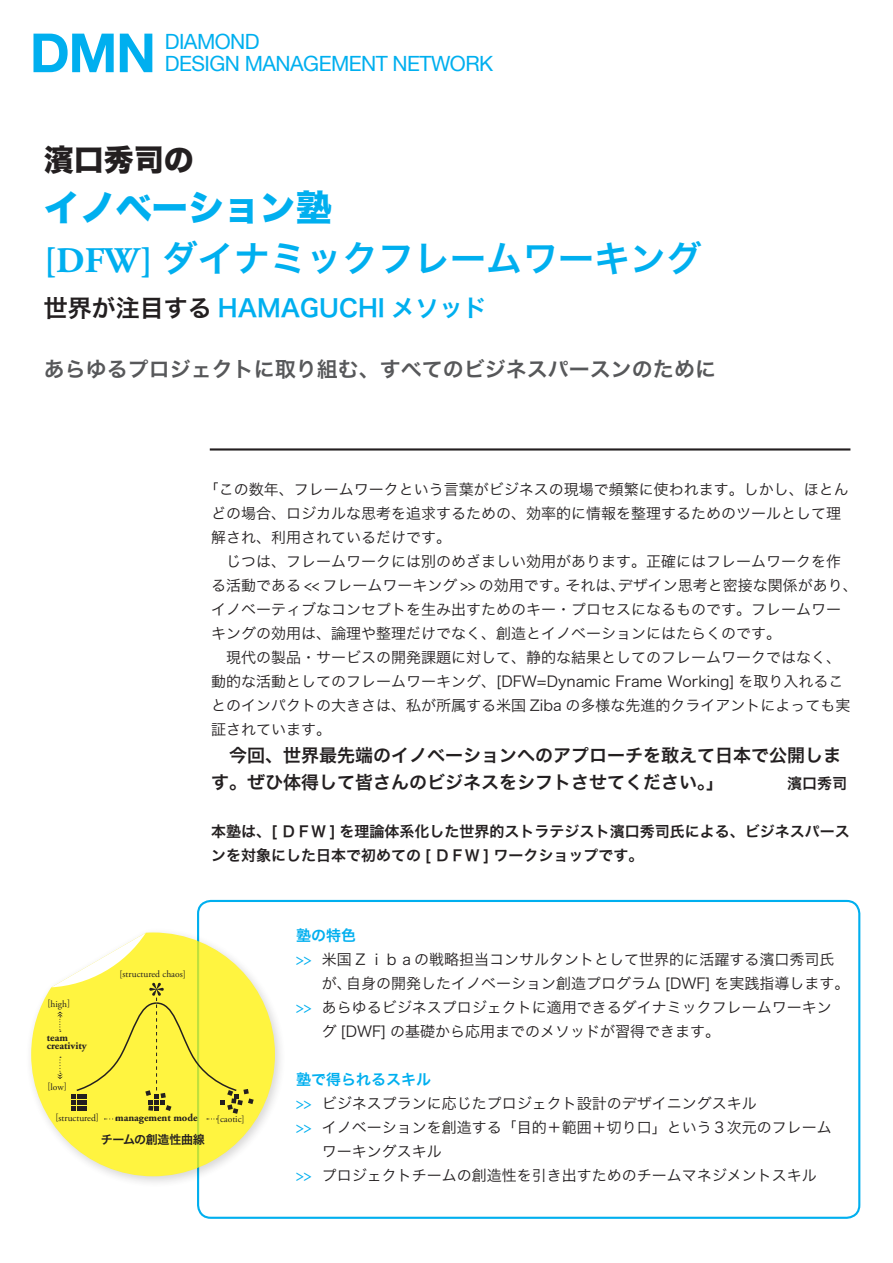
<style>
.page{position:relative;width:893px;height:1263px;background:#fff}
.page>*{position:absolute;margin:0;border:0;box-sizing:border-box;transform-origin:0 0}
.Helvetica_text_B{font:700 54px "Helvetica Neue";color:#00afef}
.TITLE_L{font:36px "Hira Kaku Pro N W6";color:#00afef}
.TITLE_L-2{font:36px "Hira Kaku Std W8";color:#00afef}
.TITLE_L-3{font:30px "Hira Kaku Std W8";color:#231f20}
.TITLE_L-4{font:24px "Hira Kaku Pro N W6";color:#00afef}
.TEXT_LL{font:21px "Hira Kaku Pro W6";color:#57585a}
.Helvetica_text_B-2{font:21px "Helvetica Neue";letter-spacing:-.025em;color:#00afef}
.TEXT_12_概要{font:18px "Hira Kaku Pro W6";color:#231f20}
.TEXT{font:15px/24px "Hira Kaku Pro W3";color:#231f20}
.TEXT_B{font:15px/24px "Hira Kaku Pro W6";color:#231f20}
.TEXT-2{font:15px "Hira Kaku Pro W3";color:#00afef}
.TEXT_B_blue{font:15px "Hira Kaku Pro W6";color:#00afef}
.TEXT_12_概要-2{font:15px "Hira Kaku Pro W6";color:#231f20}
.TEXT_B-2{font:15px "Hira Kaku Pro W6";color:#00afef}
.t1{font:12px "Hira Kaku Pro W6";letter-spacing:-.035em;color:#231f20}
.t2{font:700 10.65px "Adobe Garamond Pro";color:#231f20}
.t3{font:9.6px "Adobe Garamond Pro";color:#231f20}
.s1{font-family:"Adobe Garamond Pro";font-weight:700}
.s2{color:#231f20}
</style>
<div class="page">
<hr style="left:210px;top:448px;width:640px;height:2px;background:#231f20">
<div style="left:197px;top:900px;width:663px;height:319px;border:2px solid #00afef;border-radius:13px"></div>
<div style="left:25px;top:926px;width:262px;height:262px;background:#231f20;opacity:.25"></div>
<svg style="left:31px;top:932px;width:244px;height:244px;fill:#fff440"></svg>
<svg style="left:51px;top:933px;width:203px;height:186px;background:#f7ee58"></svg>
<p class="Helvetica_text_B" style="left:30px;top:20px;width:128px">DMN</p>
<p class="Helvetica_text_B-2" style="left:165px;top:29px;width:96px">DIAMOND</p>
<p class="Helvetica_text_B-2" style="left:165px;top:51px;width:330px">DESIGN MANAGEMENT NETWORK</p>
<p class="TITLE_L-3" style="left:44px;top:143px;width:152px">濱口秀司の</p>
<p class="TITLE_L-2" style="left:44px;top:187px;width:289px">イノベーション塾</p>
<p class="TITLE_L" style="left:44px;top:226px;width:660px"><span class="s1">[DFW]</span> ダイナミックフレームワーキング</p>
<p class="TITLE_L-4" style="left:44px;top:286px;width:445px"><span class="s2">世界が注目する</span> HAMAGUCHI メソッド</p>
<p class="TEXT_LL" style="left:44px;top:350px;width:673px">あらゆるプロジェクトに取り組む、すべてのビジネスパースンのために</p>
<p class="TEXT" style="left:211px;top:476px;width:639px;text-indent:-8px">「この数年、フレームワークという言葉がビジネスの現場で頻繁に使われます。しかし、ほとんどの場合、ロジカルな思考を追求するための、効率的に情報を整理するためのツールとして理解され、利用されているだけです。</p>
<p class="TEXT" style="left:618px;top:548px;width:241px;text-indent:-407px">　じつは、フレームワークには別のめざましい効用があります。正確にはフレームワークを作デザイン思考と密接な関係があり、</p>
<p class="TEXT" style="left:211px;top:572px;width:632px">る活動である &lt;&lt; フレームワーキング &gt;&gt; の効用です。<br>イノベーティブなコンセプトを生み出すためのキー・プロセスになるものです。フレームワーキングの効用は、論理や整理だけでなく、創造とイノベーションにはたらくのです。</p>
<p class="TEXT" style="left:211px;top:644px;width:641px">　現代の製品・サービスの開発課題に対して、静的な結果としてのフレームワークではなく、動的な活動としてのフレームワーキング、[DFW=Dynamic Frame Working] を取り入れることのインパクトの大きさは、私が所属する米国 Ziba の多様な先進的クライアントによっても実証されています。</p>
<p class="TEXT_12_概要" style="left:211px;top:738px;width:632px">　今回、世界最先端のイノベーションへのアプローチを敢えて日本で公開しま</p>
<p class="TEXT_12_概要-2" style="left:787px;top:769px;width:61px">濱口秀司</p>
<p class="TEXT" style="left:565px;top:572px;width:61px">それは、</p>
<p class="TEXT_12_概要" style="left:211px;top:765px;width:578px">す。ぜひ体得して皆さんのビジネスをシフトさせてください。」　　　　</p>
<p class="TEXT_B" style="left:211px;top:819px;width:640px">本塾は、[ ＤＦＷ ] を理論体系化した世界的ストラテジスト濱口秀司氏による、ビジネスパースンを対象にした日本で初めての [ ＤＦＷ ] ワークショップです。</p>
<p class="t3" style="left:48px;top:998px;width:24px">[high[</p>
<p class="t2" style="left:47px;top:1031px;width:23px">team</p>
<p class="t2" style="left:47px;top:1039px;width:42px">creativity</p>
<p class="t3" style="left:48px;top:1081px;width:21px">[low[</p>
<p class="t3" style="left:55px;top:1112px;width:45px">[structured]</p>
<p class="t3" style="left:119px;top:968px;width:68px">[structured chaos[</p>
<p class="t2" style="left:115px;top:1111px;width:84px">management mode</p>
<p class="t1" style="left:101px;top:1128px;width:105px">チームの創造性曲線</p>
<p class="t3" style="left:217px;top:1113px;width:29px">[caotic[</p>
<p class="TEXT_B-2" style="left:296px;top:922px;width:61px">塾の特色</p>
<p class="TEXT" style="left:322px;top:947px;width:514px">米国 Z ｉｂａの戦略担当コンサルタントとして世界的に活躍する濱口秀司氏</p>
<p class="TEXT-2" style="left:296px;top:946px;width:17px">&gt;&gt;</p>
<p class="TEXT-2" style="left:296px;top:994px;width:17px">&gt;&gt;</p>
<p class="TEXT" style="left:346px;top:971px;width:505px">自身の開発したイノベーション創造プログラム [DWF] を実践指導します。</p>
<p class="TEXT" style="left:322px;top:971px;width:31px">が、</p>
<p class="TEXT" style="left:322px;top:995px;width:512px">あらゆるビジネスプロジェクトに適用できるダイナミックフレームワーキン</p>
<p class="TEXT" style="left:322px;top:1019px;width:400px">グ [DWF] の基礎から応用までのメソッドが習得できます。</p>
<p class="TEXT_B_blue" style="left:296px;top:1066px;width:136px">塾で得られるスキル</p>
<p class="TEXT" style="left:322px;top:1091px;width:437px">ビジネスプランに応じたプロジェクト設計のデザイニングスキル</p>
<p class="TEXT-2" style="left:296px;top:1090px;width:17px">&gt;&gt;</p>
<p class="TEXT-2" style="left:296px;top:1114px;width:17px">&gt;&gt;</p>
<p class="TEXT-2" style="left:296px;top:1162px;width:17px">&gt;&gt;</p>
<p class="TEXT" style="left:322px;top:1115px;width:512px">イノベーションを創造する「目的＋範囲＋切り口」という３次元のフレーム</p>
<p class="TEXT" style="left:322px;top:1139px;width:122px">ワーキングスキル</p>
<p class="TEXT" style="left:322px;top:1163px;width:497px">プロジェクトチームの創造性を引き出すためのチームマネジメントスキル</p>
</div>
